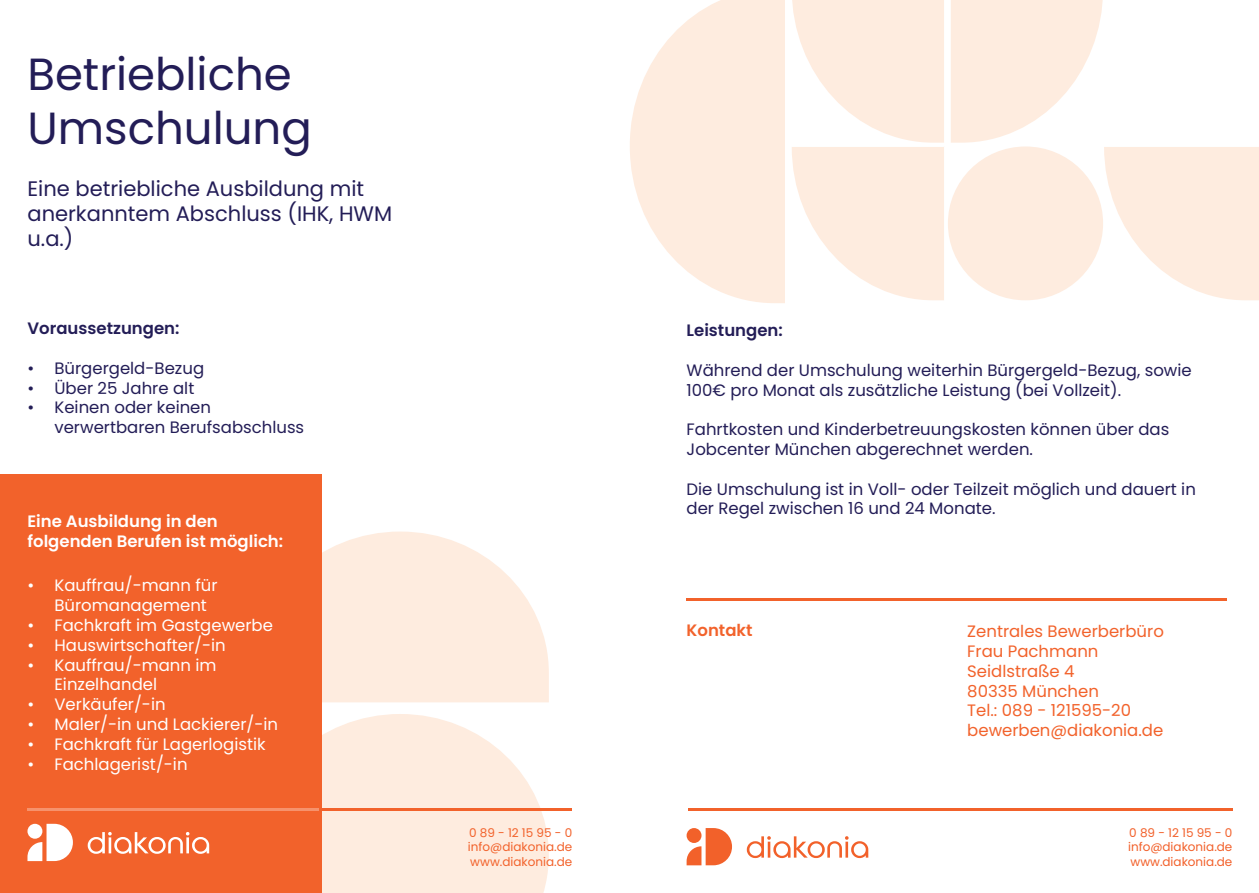
<style>
.page{position:relative;width:1259px;height:893px;background:#fff}
.page>*{position:absolute;margin:0;border:0;box-sizing:border-box;transform-origin:0 0}
.t1{font:45px/54px "Poppins";color:#231d57}
.t2{font:21px/25.2px "Poppins";color:#231d57}
.t3{font:16.5px/19.8px "Poppins";color:#231d57}
.t4{font:16.5px/19.8px "Poppins";color:#fff}
.t5{font:16.5px/19.8px "Poppins";color:#f2622b}
.t6{font:600 16.5px/19.8px "Poppins";color:#fff}
.t7{font:600 16.5px "Poppins";color:#231d57}
.t8{font:600 16.5px "Poppins";color:#f2622b}
.t9{font:12px/14.4px "Poppins";color:#f2622b;text-align:justify}
.t10{font:12px/14.4px "Poppins";color:#f2602a;text-align:justify}
</style>
<div class="page">
<svg style="left:630px;top:0;width:155px;height:303px;fill:#feecdf"></svg>
<svg style="left:792px;top:0;width:152px;height:300px"></svg>
<svg style="left:950px;top:0;width:309px;height:300px"></svg>
<div style="left:948px;top:146px;width:155px;height:154px;background:#feecdf;border-radius:50%"></div>
<hr style="left:686px;top:598px;width:540px;height:2px;background:#f2622b">
<svg style="left:321px;top:531px;width:228px;height:171px;background:#fdece0"></svg>
<svg style="left:321px;top:714px;width:228px;height:179px;background:#fdece0"></svg>
<div style="left:0;top:474px;width:321px;height:419px;background:#f2622b"></div>
<hr style="left:27px;top:809px;width:545px;height:2px;background:#f2622b">
<svg style="left:88px;top:832px;width:121px;height:22px"></svg>
<svg style="left:27px;top:824px;width:46px;height:37px"></svg>
<hr style="left:27px;top:809px;width:292px;height:2px;background:#fff">
<hr style="left:687px;top:809px;width:545px;height:2px;background:#f2622b">
<svg style="left:747px;top:836px;width:121px;height:22px"></svg>
<svg style="left:686px;top:828px;width:46px;height:37px"></svg>
<h1 class="t1" style="left:27px;top:47px;width:286px">Betriebliche<br>Umschulung</h1>
<p class="t2" style="left:27px;top:176px;width:366px">Eine betriebliche Ausbildung mit anerkanntem Abschluss (IHK, HWM u.a.)</p>
<p class="t7" style="left:27px;top:319px;width:153px">Voraussetzungen:</p>
<p class="t3" style="left:27px;top:358px;width:178px">• Bürgergeld-Bezug</p>
<p class="t3" style="left:27px;top:378px;width:168px">• Über 25 Jahre alt</p>
<p class="t3" style="left:54px;top:398px;width:251px;text-indent:-27px">• Keinen oder keinen verwertbaren Berufsabschluss</p>
<p class="t6" style="left:27px;top:512px;width:257px">Eine Ausbildung in den folgenden Berufen ist möglich:</p>
<p class="t4" style="left:54px;top:576px;width:165px;text-indent:-27px">• Kauffrau/-mann für<br>Büromanagement</p>
<p class="t4" style="left:27px;top:615px;width:247px">• Fachkraft im Gastgewerbe</p>
<p class="t4" style="left:27px;top:635px;width:200px">• Hauswirtschafter/-in</p>
<p class="t4" style="left:54px;top:655px;width:163px;text-indent:-27px">• Kauffrau/-mann im<br>Einzelhandel</p>
<p class="t4" style="left:27px;top:695px;width:140px">• Verkäufer/-in</p>
<p class="t4" style="left:27px;top:714px;width:252px">• Maler/-in und Lackierer/-in</p>
<p class="t4" style="left:27px;top:734px;width:240px">• Fachkraft für Lagerlogistik</p>
<p class="t4" style="left:27px;top:754px;width:162px">• Fachlagerist/-in</p>
<p class="t9" style="left:468px;top:825px;width:106px">0 89 - 12 15 95 - 0 info@diakonia.de www.diakonia.de</p>
<p class="t7" style="left:686px;top:321px;width:98px">Leistungen:</p>
<p class="t3" style="left:686px;top:360px;width:506px">Während der Umschulung weiterhin Bürgergeld-Bezug, sowie<br>100€ pro Monat als zusätzliche Leistung (bei Vollzeit).</p>
<p class="t3" style="left:686px;top:420px;width:484px">Fahrtkosten und Kinderbetreuungskosten können über das<br>Jobcenter München abgerechnet werden.</p>
<p class="t3" style="left:686px;top:479px;width:511px">Die Umschulung ist in Voll- oder Teilzeit möglich und dauert in der Regel zwischen 16 und 24 Monate.</p>
<p class="t8" style="left:686px;top:621px;width:67px">Kontakt</p>
<p class="t5" style="left:967px;top:621px;width:198px">Zentrales Bewerberbüro<br>Frau Pachmann<br>Seidlstraße 4<br>80335 München<br>Tel.: 089 - 121595-20 bewerben@diakonia.de</p>
<p class="t10" style="left:1128px;top:825px;width:106px">0 89 - 12 15 95 - 0 info@diakonia.de www.diakonia.de</p>
</div>
